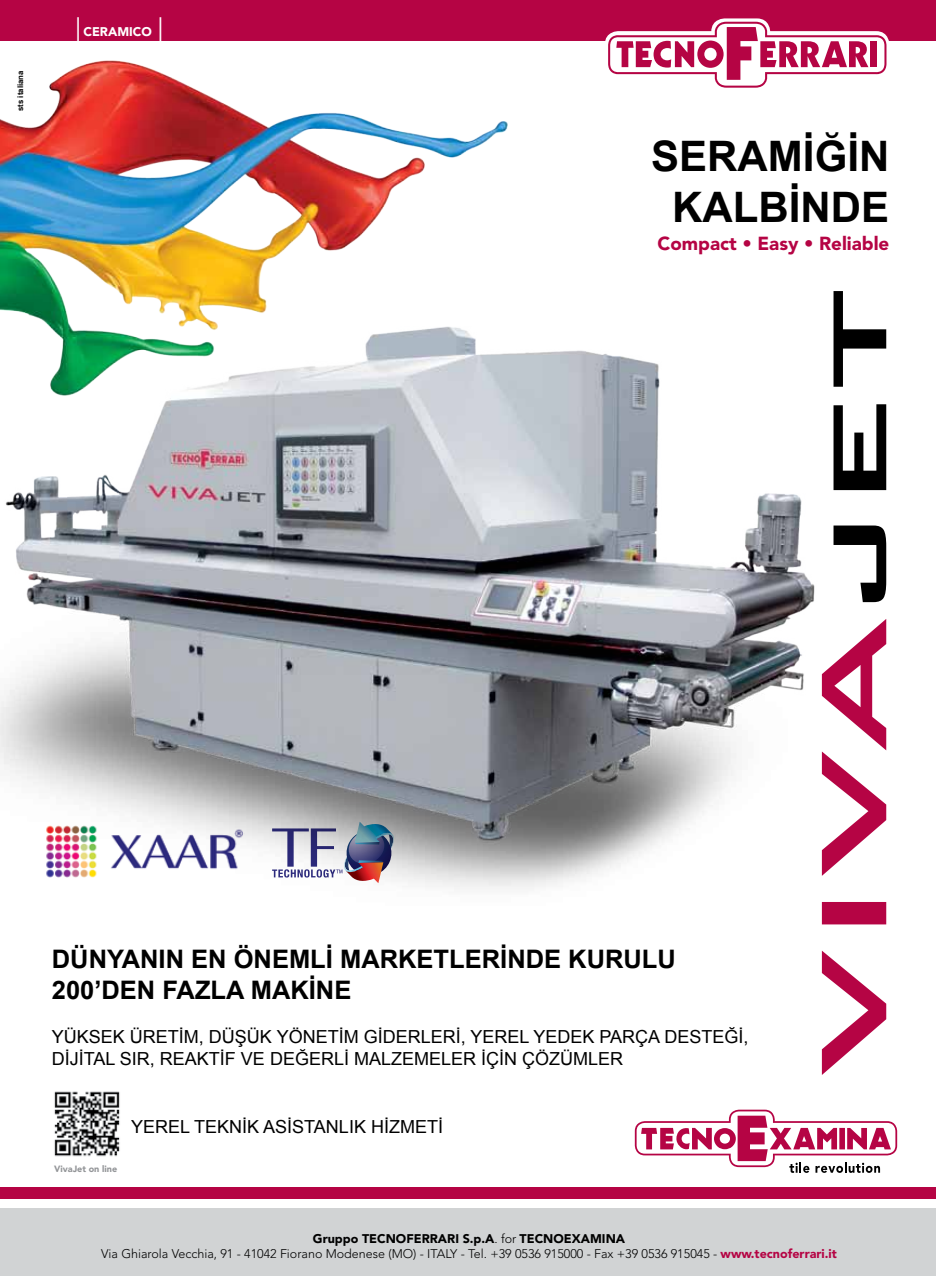
<style>
.page{position:relative;width:936px;height:1276px;background:#fff}
.page>*{position:absolute;margin:0;border:0;box-sizing:border-box;transform-origin:0 0}
.t1{font:700 42px/50.4px "Arial";color:#000;text-align:center}
.t2{font:700 25.5px/30.6px "Arial";color:#000}
.t3{font:900 18.75px "Avenir LT Std";color:#b50444}
.t4{font:18px/21.6px "Arial";color:#000}
.t5{font:300 12.45px/15px "Avenir LT Std";color:#000;text-align:center}
.t6{font:900 12.45px "Avenir LT Std";color:#fff}
.t7{font:900 9px "Avenir LT Std";color:#939598}
.t8{font:700 7.8px "Arial";color:#000}
.s1{font-size:25.05px}
.s2{font-weight:900}
.s3{font-weight:900;color:#b50444}
</style>
<div class="page">
<img style="left:0;top:329px;width:887px;height:576px">
<div style="left:0;top:1208px;width:935px;height:68px;background:#d1d3d4"></div>
<div style="left:0;top:0;width:935px;height:41px;background:#b50444"></div>
<svg style="left:634px;top:1109px;width:263px;height:64px"></svg>
<svg style="left:711px;top:18px;width:59px;height:54px"></svg>
<svg style="left:608px;top:22px;width:278px;height:66px"></svg>
<svg style="left:833px;top:291px;width:53px;height:311px"></svg>
<svg style="left:821px;top:619px;width:65px;height:456px"></svg>
<div style="left:0;top:1187px;width:935px;height:11px;background:#b50444"></div>
<img style="left:54px;top:1091px;width:66px;height:66px">
<img style="left:0;top:60px;width:517px;height:341px">
<img style="left:272px;top:821px;width:125px;height:62px">
<img style="left:42px;top:822px;width:202px;height:57px">
<p class="t8" style="left:15px;top:111px;width:42px;rotate:-90deg">sts italiana</p>
<p class="t6" style="left:77px;top:24px;width:87px"><span class="s1">|</span> CERAMICO <span class="s1">|</span></p>
<h1 class="t1" style="left:651px;top:133px;width:240px">SERAMİĞİN<br>KALBİNDE</h1>
<h3 class="t3" style="left:657px;top:232px;width:233px">Compact • Easy • Reliable</h3>
<h2 class="t2" style="left:52px;top:944px;width:625px">DÜNYANIN EN ÖNEMLİ MARKETLERİNDE KURULU<br>200’DEN FAZLA MAKİNE</h2>
<h3 class="t4" style="left:52px;top:1026px;width:698px">YÜKSEK ÜRETİM, DÜŞÜK YÖNETİM GİDERLERİ, YEREL YEDEK PARÇA DESTEĞİ,<br>DİJİTAL SIR, REAKTİF VE DEĞERLİ MALZEMELER İÇİN ÇÖZÜMLER</h3>
<p class="t7" style="left:54px;top:1163px;width:65px">VivaJet on line</p>
<h3 class="t4" style="left:131px;top:1115px;width:313px">YEREL TEKNİK ASİSTANLIK HİZMETİ</h3>
<p class="t5" style="left:101px;top:1231px;width:737px"><span class="s2">Gruppo TECNOFERRARI S.p.A</span>. for <span class="s2">TECNOEXAMINA<br></span>Via Ghiarola Vecchia, 91 - 41042 Fiorano Modenese (MO) - ITALY - Tel. +39 0536 915000 - Fax +39 0536 915045 - <span class="s3">www.tecnoferrari.it</span></p>
</div>
